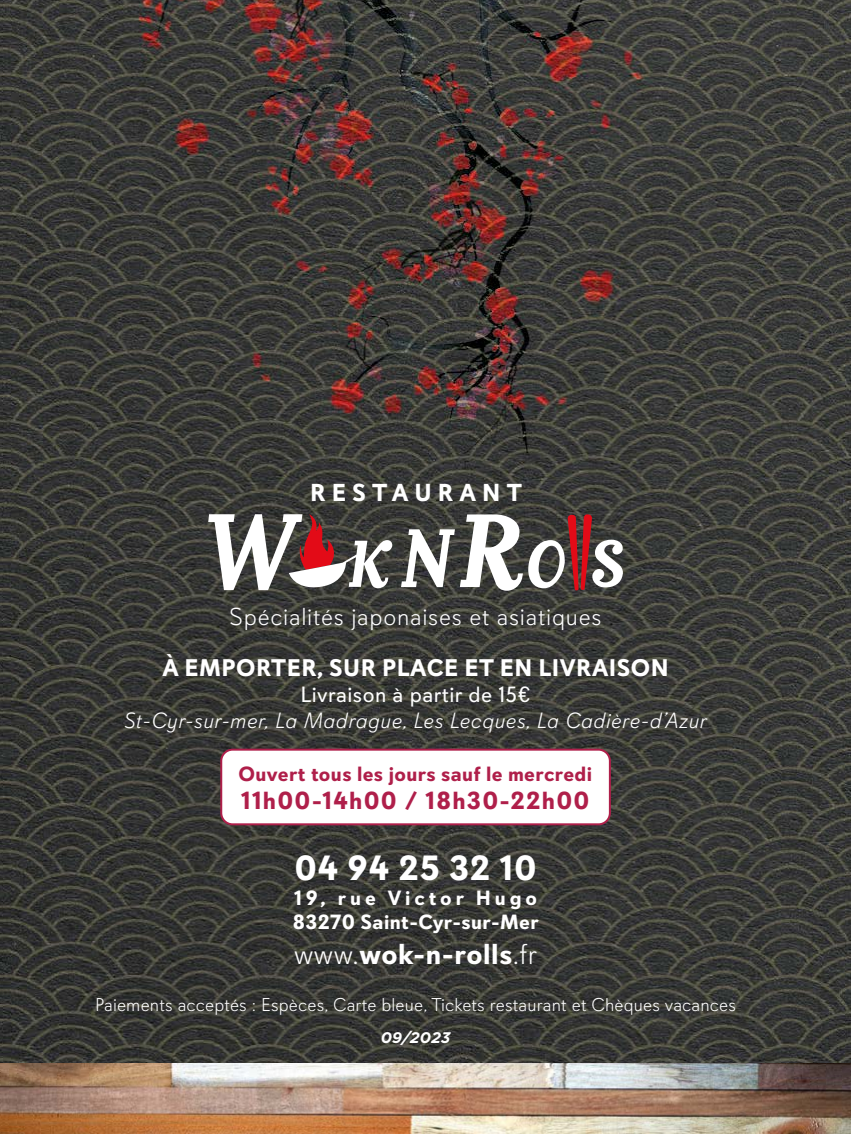
<style>
.page{position:relative;width:851px;height:1134px;background:#fff}
.page>*{position:absolute;margin:0;border:0;box-sizing:border-box;transform-origin:0 0}
.t1{font:700 35px "Davis Sans";letter-spacing:.02em;color:#fff}
.t2{font:700 28.8px "Davis Sans";letter-spacing:.02em;color:#fff}
.t3{font:700 24.6px "Davis Sans";letter-spacing:.05em;color:#af1f4a}
.t4{font:300 24.4px "Davis Sans";letter-spacing:.03em;color:#fff}
.t5{font:700 24.4px "Davis Sans";letter-spacing:.25em;color:#fff}
.t6{font:700 24px "Davis Sans";letter-spacing:.02em;color:#fff}
.t7{font:italic 300 22px "Davis Sans";letter-spacing:.02em;color:#fff}
.t8{font:22px "Davis Sans";letter-spacing:.02em;color:#fff}
.t9{font:700 20.6px/24.6px "Davis Sans";letter-spacing:.02em;color:#fff}
.t10{font:700 20.6px "Davis Sans";letter-spacing:.02em;color:#af1f4a}
.t11{font:300 18.6px "Davis Sans";letter-spacing:.01em;color:#fff}
.t12{font:italic 700 15.4px "Gotham";letter-spacing:.02em;color:#fff}
.s1{font-weight:300}
</style>
<div class="page">
<img style="left:0;top:0;width:850px;height:1064px">
<svg style="left:208px;top:514px;width:184px;height:76px"></svg>
<svg style="left:401px;top:514px;width:221px;height:77px"></svg>
<img style="left:0;top:1064px;width:850px;height:70px">
<div style="left:221px;top:750px;width:388px;height:74px;background:#fff;border-radius:11px"></div>
<div style="left:220px;top:749px;width:390px;height:76px;border:2px solid #af1f4a;border-radius:11px"></div>
<h3 class="t5" style="left:310px;top:478px;width:213px">RESTAURANT</h3>
<h3 class="t4" style="left:229px;top:603px;width:373px">Spécialités japonaises et asiatiques</h3>
<p class="t6" style="left:162px;top:653px;width:507px">À EMPORTER, SUR PLACE ET EN LIVRAISON</p>
<p class="t8" style="left:300px;top:682px;width:231px">Livraison à partir de 15€</p>
<p class="t7" style="left:124px;top:709px;width:584px">St-Cyr-sur-mer, La Madrague, Les Lecques, La Cadière-d’Azur</p>
<p class="t10" style="left:238px;top:761px;width:355px">Ouvert tous les jours sauf le mercredi</p>
<h3 class="t3" style="left:241px;top:785px;width:350px">11h00-14h00 / 18h30-22h00</h3>
<h1 class="t1" style="left:294px;top:847px;width:244px">04 94 25 32 10</h1>
<p class="t9" style="left:293px;top:885px;width:247px">19, rue Victor Hugo<br>83270 Saint-Cyr-sur-Mer</p>
<h2 class="t2" style="left:294px;top:937px;width:244px"><span class="s1">www.</span>wok-n-rolls<span class="s1">.fr</span></h2>
<p class="t11" style="left:95px;top:994px;width:642px">Paiements acceptés : Espèces, Carte bleue, Tickets restaurant et Chèques vacances</p>
<p class="t12" style="left:380px;top:1028px;width:71px">09/2023</p>
</div>
